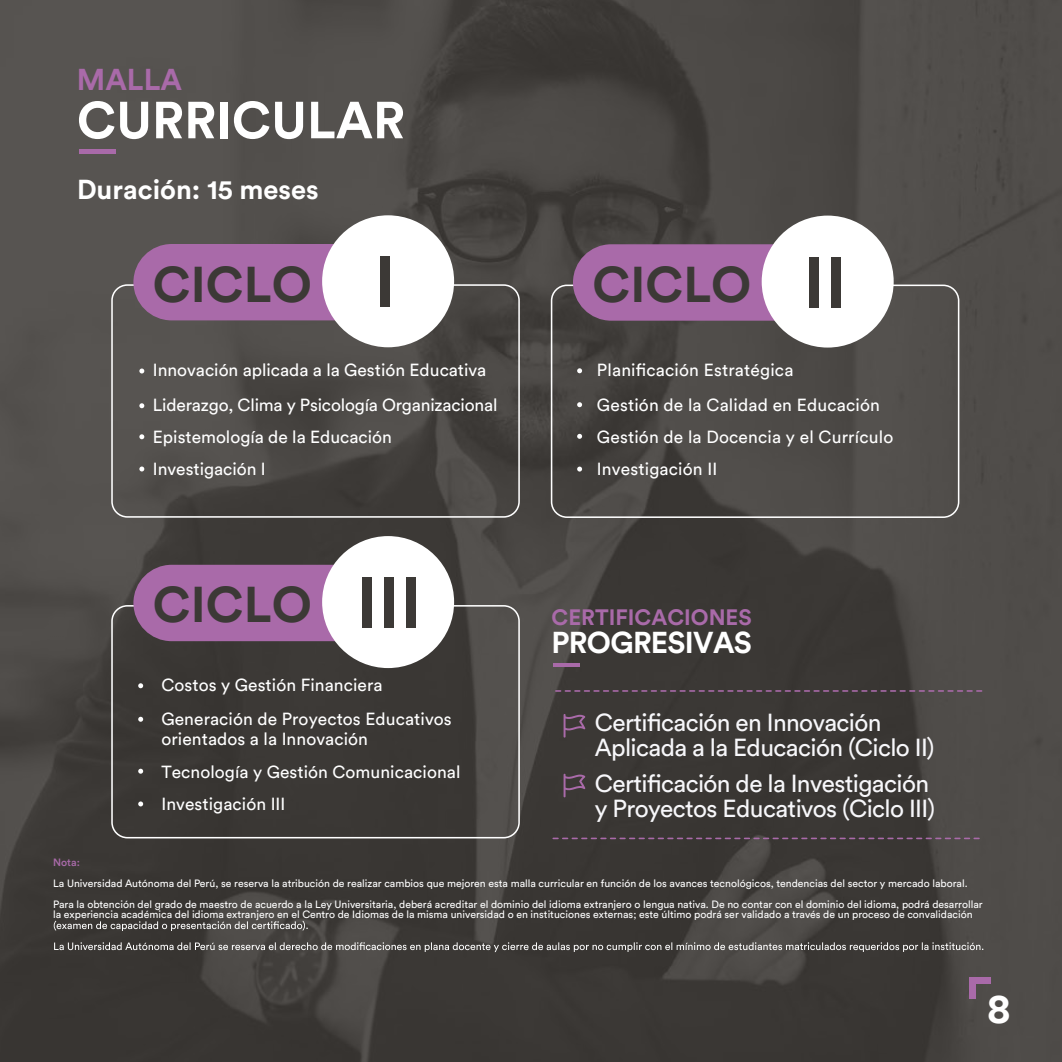
<style>
.page{position:relative;width:1062px;height:1062px;background:#fff}
.page>*{position:absolute;margin:0;border:0;box-sizing:border-box;transform-origin:0 0}
.t1{font:700 51.45px "Circular Std";color:#fff}
.t2{font:700 49.65px "Circular Std";color:#3c3936}
.t3{font:700 41.4px "Circular Std";color:#fff}
.t4{font:700 29.85px "Circular Std";letter-spacing:-.025em;color:#fff}
.t5{font:700 29.85px "Circular Std";color:#a96aa9}
.t6{font:700 27.15px "Circular Std";color:#fff}
.t7{font:24.45px/25.5px "Circular Std";letter-spacing:-.025em;color:#f7f7fa}
.t8{font:700 22.05px "Circular Std";color:#a96aa9}
.t9{font:17.4px/32.7px "Circular Std";letter-spacing:.005em;color:#fff}
.t10{font:10.5px/21px "Circular Std";color:#fff}
.t11{font:500 10.5px "Circular Std";color:#a96aa9}
.s1{font-size:71.25px}
</style>
<div class="page">
<img style="left:0;top:0;width:1062px;height:1062px">
<hr style="left:553px;top:663px;width:27px;height:3px;background:#a96aa9">
<svg style="left:553px;top:837px;width:428px;height:2px"></svg>
<svg style="left:553px;top:690px;width:428px;height:1px"></svg>
<svg style="left:563px;top:714px;width:22px;height:23px"></svg>
<svg style="left:563px;top:773px;width:22px;height:24px"></svg>
<div style="left:80px;top:149px;width:36px;height:5px;background:#a96aa9"></div>
<svg style="left:138px;top:683px;width:5px;height:5px"></svg>
<svg style="left:138px;top:716px;width:5px;height:5px"></svg>
<svg style="left:138px;top:768px;width:5px;height:5px"></svg>
<svg style="left:138px;top:801px;width:5px;height:5px"></svg>
<div style="left:111px;top:605px;width:409px;height:233px;border:2px solid #fff;border-radius:15px"></div>
<div style="left:133px;top:565px;width:201px;height:76px;background:#a96aa9"></div>
<div style="left:322px;top:536px;width:132px;height:132px;background:#fff;border-radius:50%"></div>
<svg style="left:139px;top:403px;width:5px;height:5px"></svg>
<svg style="left:139px;top:368px;width:5px;height:5px"></svg>
<svg style="left:139px;top:434px;width:5px;height:5px"></svg>
<svg style="left:139px;top:466px;width:5px;height:5px"></svg>
<div style="left:111px;top:284px;width:409px;height:233px;border:2px solid #fff;border-radius:15px"></div>
<div style="left:133px;top:244px;width:201px;height:76px;background:#a96aa9"></div>
<div style="left:322px;top:215px;width:132px;height:132px;background:#fff;border-radius:50%"></div>
<svg style="left:577px;top:368px;width:5px;height:5px"></svg>
<svg style="left:577px;top:434px;width:5px;height:5px"></svg>
<svg style="left:577px;top:402px;width:5px;height:5px"></svg>
<svg style="left:577px;top:466px;width:5px;height:5px"></svg>
<div style="left:551px;top:284px;width:408px;height:234px;border:2px solid #fff;border-radius:15px"></div>
<svg style="left:573px;top:244px;width:201px;height:77px;background:#a367a3"></svg>
<div style="left:761px;top:215px;width:132px;height:132px;background:#fff;border-radius:50%"></div>
<svg style="left:54px;top:920px;width:254px;height:11px;background:#666361"></svg>
<svg style="left:54px;top:942px;width:929px;height:10px;background:#676563"></svg>
<div style="left:969px;top:977px;width:6px;height:21px;background:#a96aa9"></div>
<div style="left:969px;top:977px;width:21px;height:6px;background:#a96aa9"></div>
<h3 class="t5" style="left:77px;top:61px;width:107px">MALLA</h3>
<h1 class="t1" style="left:77px;top:87px;width:330px">CURRICULAR</h1>
<h3 class="t6" style="left:77px;top:172px;width:243px">Duración: 15 meses</h3>
<h2 class="t2" style="left:153px;top:252px;width:245px">CICLO <span class="s1">I</span></h2>
<h3 class="t9" style="left:153px;top:354px;width:335px">Innovación aplicada a la Gestión Educativa</h3>
<h3 class="t9" style="left:153px;top:388px;width:346px">Liderazgo, Clima y Psicología Organizacional</h3>
<h3 class="t9" style="left:153px;top:420px;width:240px;line-height:32.2px">Epistemología de la Educación<br>Investigación I</h3>
<h2 class="t2" style="left:153px;top:573px;width:270px">CICLO <span class="s1">III</span></h2>
<h3 class="t9" style="left:161px;top:668px;width:292px;line-height:33.6px">Costos y Gestión Financiera<br>Generación de Proyectos Educativos</h3>
<h3 class="t9" style="left:161px;top:722px;width:300px">orientados a la Innovación<br>Tecnología y Gestión Comunicacional<br>Investigación III</h3>
<h2 class="t2" style="left:592px;top:252px;width:256px">CICLO <span class="s1">II</span></h2>
<h3 class="t9" style="left:597px;top:354px;width:198px">Planificación Estratégica</h3>
<h3 class="t9" style="left:597px;top:388px;width:284px">Gestión de la Calidad en Educación</h3>
<h3 class="t9" style="left:597px;top:420px;width:298px">Gestión de la Docencia y el Currículo</h3>
<h3 class="t9" style="left:597px;top:452px;width:122px">Investigación II</h3>
<h3 class="t8" style="left:551px;top:602px;width:202px">CERTIFICACIONES</h3>
<h3 class="t4" style="left:551px;top:623px;width:202px">PROGRESIVAS</h3>
<h3 class="t7" style="left:594px;top:709px;width:341px">Certificación en Innovación<br>Aplicada a la Educación (Ciclo II)</h3>
<h3 class="t7" style="left:594px;top:770px;width:342px">Certificación de la Investigación y Proyectos Educativos (Ciclo III)</h3>
<p class="t11" style="left:53px;top:855px;width:28px">Nota:</p>
<p class="t10" style="left:53px;top:872px;width:931px">La Universidad Autónoma del Perú, se reserva la atribución de realizar cambios que mejoren esta malla curricular en función de los avances tecnológicos, tendencias del sector y mercado laboral.<br>Para la obtención del grado de maestro de acuerdo a la Ley Universitaria, deberá acreditar el dominio del idioma extranjero o lengua nativa. De no contar con el dominio del idioma, podrá desarrollar</p>
<p class="t10" style="left:53px;top:904px;width:921px">la experiencia académica del idioma extranjero en el Centro de Idiomas de la misma universidad o en instituciones externas; este último podrá ser validado a través de un proceso de convalidación</p>
<h3 class="t3" style="left:987px;top:981px;width:25px">8</h3>
</div>
